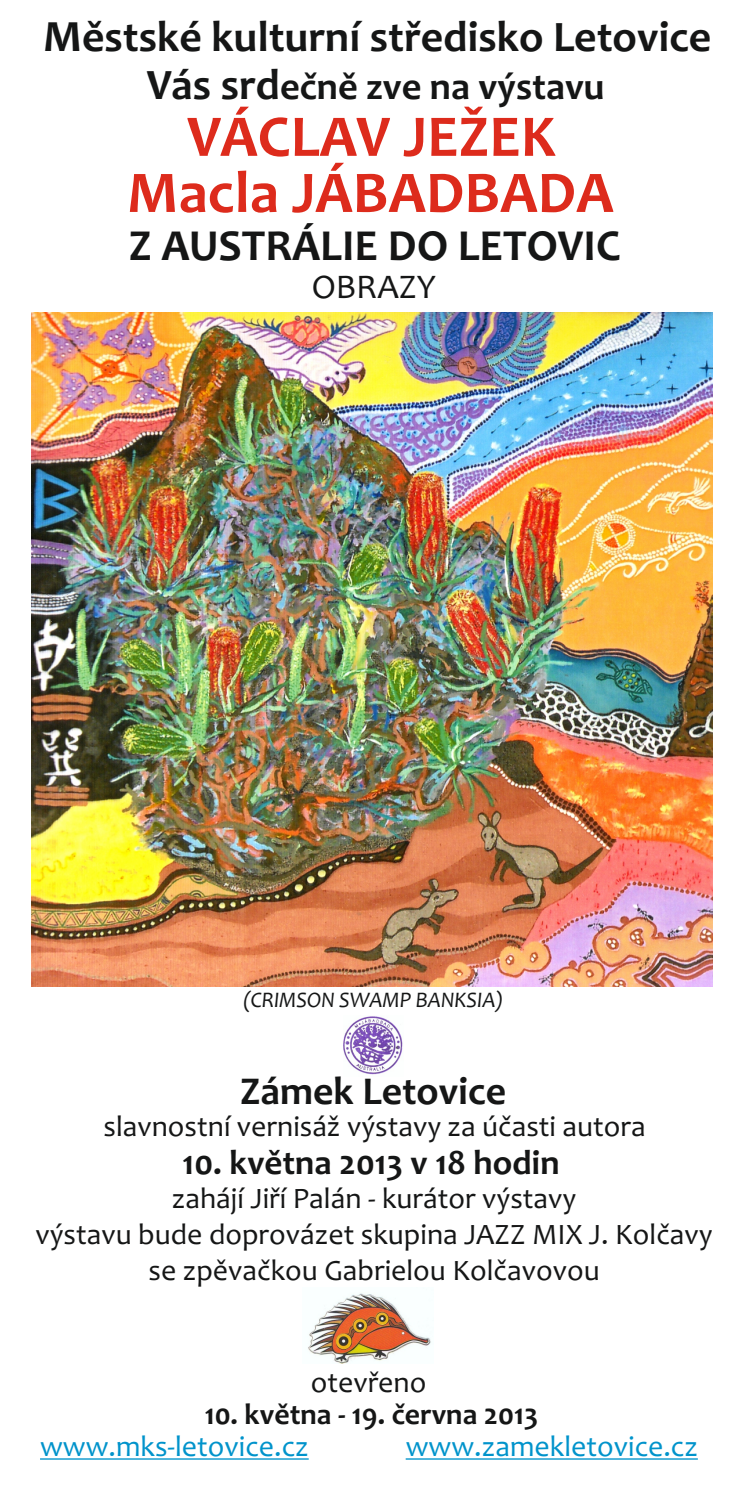
<style>
.page{position:relative;width:745px;height:1489px;background:#fff}
.page>*{position:absolute;margin:0;border:0;box-sizing:border-box;transform-origin:0 0}
.t1{font:700 59.59px "Candara";color:#dd2b1c}
.t2{font:700 44.71px "Candara";color:#151616}
.t3{font:700 43.75px "Candara";color:#151616}
.t4{font:700 39.73px "Candara";color:#151616}
.t5{font:700 38.5px "Candara";color:#151616}
.t6{font:700 35px "Candara";color:#151616}
.t7{font:34.74px "Candara";color:#151616}
.t8{font:29.75px/36.3px "Candara";color:#151616;text-align:center}
.t9{font:29.75px "Candara";color:#0093cb}
.t10{font:700 29.75px "Candara";color:#151616}
.t11{font:italic 22.31px "Candara";color:#151616}
.s1{font-size:45.06px}
.s2{font-size:43.75px}
</style>
<div class="page">
<img style="left:343px;top:1016px;width:60px;height:59px">
<img style="left:308px;top:1293px;width:123px;height:70px">
<img style="left:32px;top:313px;width:680px;height:673px">
<hr style="left:40px;top:1458px;width:268px;height:1px;background:#0093cb">
<hr style="left:405px;top:1458px;width:292px;height:1px;background:#0093cb">
<h3 class="t3" style="left:43px;top:19px;width:669px"><span class="s1">M</span>ěstské kulturní středisko Letovice</h3>
<p class="t5" style="left:147px;top:71px;width:459px"><span class="s2">Vás srd</span>ečně zve na výstavu</p>
<h1 class="t1" style="left:187px;top:113px;width:370px">VÁCLAV JEŽEK</h1>
<h1 class="t1" style="left:127px;top:169px;width:488px">Macla JÁBADBADA</h1>
<h2 class="t2" style="left:129px;top:227px;width:493px">Z AUSTRÁLIE DO LETOVIC</h2>
<p class="t7" style="left:311px;top:273px;width:126px">OBRAZY</p>
<p class="t11" style="left:243px;top:990px;width:262px">(CRIMSON SWAMP BANKSIA)</p>
<h3 class="t4" style="left:240px;top:1075px;width:267px">Zámek Letovice</h3>
<p class="t8" style="left:103px;top:1110px;width:543px">slavnostní vernisáž výstavy za účasti autora</p>
<p class="t6" style="left:182px;top:1148px;width:378px">10. května 2013 v 18 hodin</p>
<p class="t8" style="left:35px;top:1182px;width:678px">zahájí Jiří Palán - kurátor výstavy<br>výstavu bude doprovázet skupina JAZZ MIX J. Kolčavy se zpěvačkou Gabrielou Kolčavovou</p>
<p class="t8" style="left:310px;top:1366px;width:117px">otevřeno</p>
<p class="t10" style="left:204px;top:1402px;width:334px">10. května - 19. června 2013</p>
<p class="t9" style="left:40px;top:1433px;width:270px">www.mks-letovice.cz</p>
<p class="t9" style="left:405px;top:1433px;width:293px">www.zamekletovice.cz</p>
</div>
